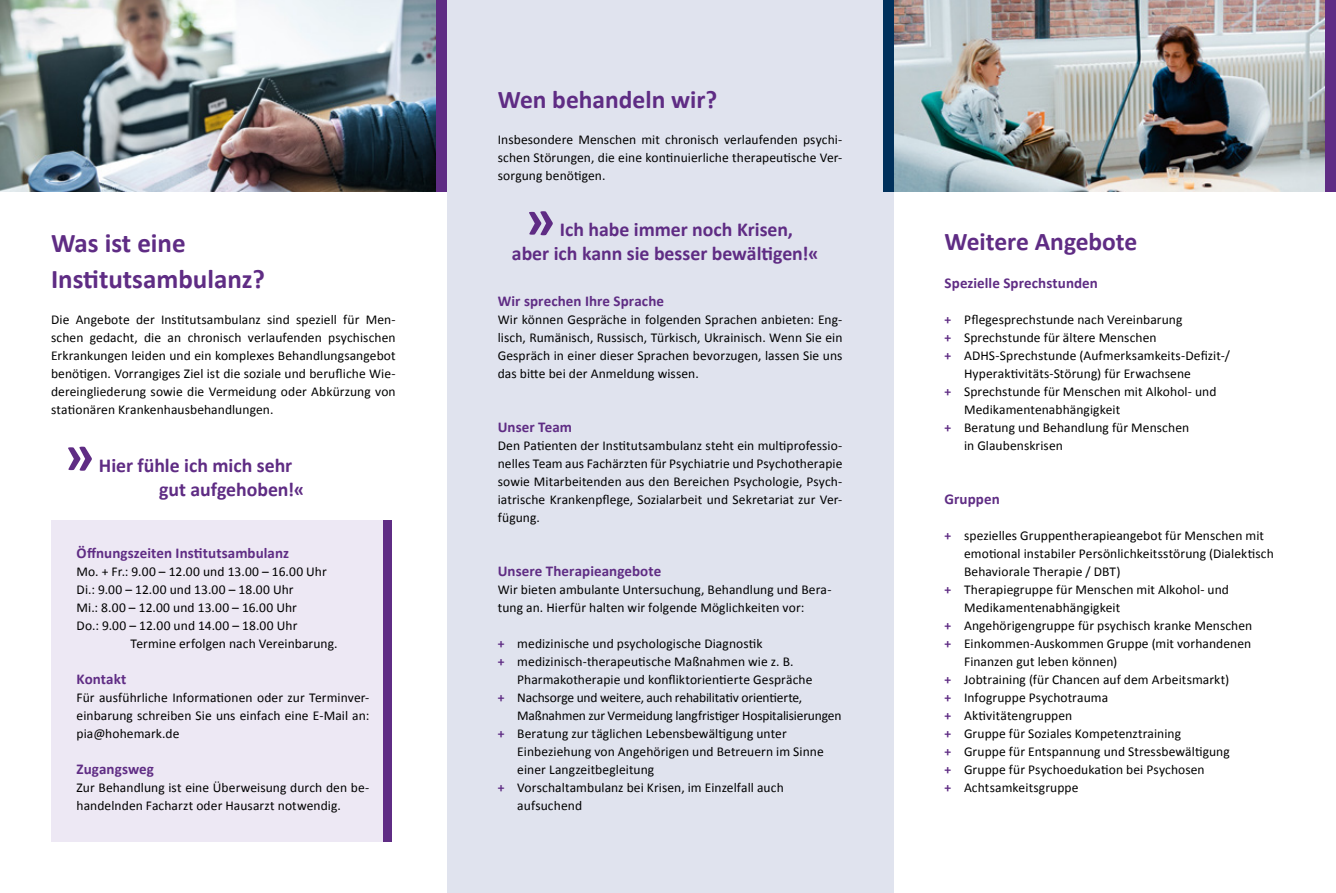
<style>
.page{position:relative;width:1336px;height:893px;background:#fff}
.page>*{position:absolute;margin:0;border:0;box-sizing:border-box;transform-origin:0 0}
.t1{font:700 56.7px "Calibri";color:#5f2c84}
.t2{font:700 27px/36px "Calibri";color:#5f2c84}
.t3{font:700 25.5px "Calibri";color:#5f2c84}
.t4{font:700 19.8px/24.3px "Calibri";letter-spacing:-.005em;color:#5f2c84}
.t5{font:700 15px "Calibri";letter-spacing:.005em;color:#5f2c84}
.t6{font:13.5px/18px "Calibri";letter-spacing:.005em;color:#000;text-align:justify}
.t7{font:13.5px "Calibri";letter-spacing:-.015em;color:#000}
.s1{font-weight:700;color:#5f2c84}
</style>
<div class="page">
<img style="left:0;top:0;width:436px;height:191px">
<img style="left:893px;top:0;width:431px;height:191px">
<div style="left:446px;top:0;width:447px;height:893px;background:#e0e3ee"></div>
<div style="left:1324px;top:0;width:11px;height:191px;background:#5f2c84"></div>
<div style="left:436px;top:0;width:10px;height:191px;background:#5f2c84"></div>
<div style="left:882px;top:0;width:11px;height:191px;background:#00305b"></div>
<div style="left:51px;top:520px;width:336px;height:321px;background:#ede8f4"></div>
<div style="left:383px;top:520px;width:8px;height:321px;background:#5f2c84"></div>
<h2 class="t2" style="left:51px;top:225px;width:215px">Was ist eine<br>Institutsambulanz?</h2>
<p class="t6" style="left:51px;top:311px;width:346px">Die Angebote der Institutsambulanz sind speziell für Men&shy;schen gedacht, die an chronisch verlaufenden psychischen Erkrankungen leiden und ein komplexes Behandlungsangebot benötigen. Vorrangiges Ziel ist die soziale und berufliche Wie&shy;dereingliederung sowie die Vermeidung oder Abkürzung von stationären Krankenhausbehandlungen.</p>
<h1 class="t1" style="left:64px;top:418px;width:32px">»</h1>
<h3 class="t4" style="left:159px;top:453px;width:147px;text-indent:-60px">Hier fühle ich mich sehr gut aufgehoben!«</h3>
<p class="t5" style="left:77px;top:543px;width:214px">Öffnungszeiten Institutsambulanz</p>
<p class="t6" style="left:77px;top:563px;width:252px">Mo. + Fr.: 9.00 – 12.00 und 13.00 – 16.00 Uhr</p>
<p class="t6" style="left:77px;top:581px;width:218px">Di.: 9.00 – 12.00 und 13.00 – 18.00 Uhr</p>
<p class="t6" style="left:77px;top:599px;width:222px">Mi.: 8.00 – 12.00 und 13.00 – 16.00 Uhr</p>
<p class="t6" style="left:77px;top:617px;width:222px">Do.: 9.00 – 12.00 und 14.00 – 18.00 Uhr</p>
<p class="t6" style="left:131px;top:635px;width:208px">Termine erfolgen nach Vereinbarung.</p>
<p class="t5" style="left:77px;top:669px;width:51px">Kontakt</p>
<p class="t6" style="left:77px;top:689px;width:294px">Für ausführliche Informationen oder zur Terminver&shy;einbarung schreiben Sie uns einfach eine E-Mail an: pia@hohemark.de</p>
<p class="t5" style="left:77px;top:759px;width:79px">Zugangsweg</p>
<p class="t6" style="left:77px;top:779px;width:294px">Zur Behandlung ist eine Überweisung durch den be&shy;handelnden Facharzt oder Hausarzt notwendig.</p>
<h3 class="t3" style="left:497px;top:83px;width:221px">Wen behandeln wir?</h3>
<p class="t6" style="left:497px;top:131px;width:346px">Insbesondere Menschen mit chronisch verlaufenden psychi&shy;schen Störungen, die eine kontinuierliche therapeutische Ver&shy;sorgung benötigen.</p>
<h1 class="t1" style="left:524px;top:183px;width:32px">»</h1>
<h3 class="t4" style="left:512px;top:217px;width:308px;text-indent:48px">Ich habe immer noch Krisen, aber ich kann sie besser bewältigen!«</h3>
<p class="t5" style="left:497px;top:291px;width:168px">Wir sprechen Ihre Sprache</p>
<p class="t6" style="left:497px;top:311px;width:346px">Wir können Gespräche in folgenden Sprachen anbieten: Eng&shy;lisch, Rumänisch, Russisch, Türkisch, Ukrainisch. Wenn Sie ein Gespräch in einer dieser Sprachen bevorzugen, lassen Sie uns das bitte bei der Anmeldung wissen.</p>
<p class="t5" style="left:497px;top:417px;width:76px">Unser Team</p>
<p class="t6" style="left:497px;top:437px;width:346px">Den Patienten der Institutsambulanz steht ein multiprofessio&shy;nelles Team aus Fachärzten für Psychiatrie und Psychotherapie sowie Mitarbeitenden aus den Bereichen Psychologie, Psych&shy;iatrische Krankenpflege, Sozialarbeit und Sekretariat zur Ver&shy;fügung.</p>
<p class="t5" style="left:497px;top:561px;width:165px">Unsere Therapieangebote</p>
<p class="t6" style="left:497px;top:581px;width:335px">Wir bieten ambulante Untersuchung, Behandlung und Bera&shy;tung an. Hierfür halten wir folgende Möglichkeiten vor:</p>
<p class="t6" style="left:497px;top:635px;width:266px"><span class="s1">+</span> medizinische und psychologische Diagnostik</p>
<p class="t6" style="left:497px;top:653px;width:297px"><span class="s1">+</span> medizinisch-therapeutische Maßnahmen wie z. B.</p>
<p class="t6" style="left:517px;top:671px;width:297px">Pharmakotherapie und konfliktorientierte Gespräche</p>
<p class="t7" style="left:497px;top:689px;width:306px"><span class="s1">+</span> Nachsorge und weitere, auch rehabilitativ orientierte,</p>
<p class="t7" style="left:517px;top:707px;width:325px">Maßnahmen zur Vermeidung langfristiger Hospitalisierungen</p>
<p class="t6" style="left:497px;top:725px;width:290px"><span class="s1">+</span> Beratung zur täglichen Lebensbewältigung unter</p>
<p class="t6" style="left:517px;top:743px;width:308px">Einbeziehung von Angehörigen und Betreuern im Sinne</p>
<p class="t6" style="left:517px;top:761px;width:138px">einer Langzeitbegleitung</p>
<p class="t6" style="left:497px;top:779px;width:287px"><span class="s1">+</span> Vorschaltambulanz bei Krisen, im Einzelfall auch</p>
<p class="t6" style="left:517px;top:797px;width:66px">aufsuchend</p>
<h3 class="t3" style="left:944px;top:225px;width:194px">Weitere Angebote</h3>
<p class="t5" style="left:944px;top:273px;width:155px">Spezielle Sprechstunden</p>
<p class="t6" style="left:944px;top:311px;width:239px"><span class="s1">+</span> Pflegesprechstunde nach Vereinbarung</p>
<p class="t6" style="left:944px;top:329px;width:213px"><span class="s1">+</span> Sprechstunde für ältere Menschen</p>
<p class="t6" style="left:944px;top:347px;width:287px"><span class="s1">+</span> ADHS-Sprechstunde (Aufmerksamkeits-Defizit-/</p>
<p class="t6" style="left:963px;top:365px;width:228px">Hyperaktivitäts-Störung) für Erwachsene</p>
<p class="t6" style="left:944px;top:383px;width:273px"><span class="s1">+</span> Sprechstunde für Menschen mit Alkohol- und</p>
<p class="t6" style="left:963px;top:401px;width:158px">Medikamentenabhängigkeit</p>
<p class="t6" style="left:944px;top:419px;width:246px"><span class="s1">+</span> Beratung und Behandlung für Menschen</p>
<p class="t6" style="left:963px;top:437px;width:100px">in Glaubenskrisen</p>
<p class="t5" style="left:944px;top:489px;width:57px">Gruppen</p>
<p class="t6" style="left:944px;top:527px;width:321px"><span class="s1">+</span> spezielles Gruppentherapieangebot für Menschen mit</p>
<p class="t6" style="left:963px;top:545px;width:311px">emotional instabiler Persönlichkeitsstörung (Dialektisch</p>
<p class="t6" style="left:963px;top:563px;width:158px">Behaviorale Therapie / DBT)</p>
<p class="t6" style="left:944px;top:581px;width:286px"><span class="s1">+</span> Therapiegruppe für Menschen mit Alkohol- und</p>
<p class="t6" style="left:963px;top:599px;width:158px">Medikamentenabhängigkeit</p>
<p class="t6" style="left:944px;top:617px;width:309px"><span class="s1">+</span> Angehörigengruppe für psychisch kranke Menschen</p>
<p class="t6" style="left:944px;top:635px;width:308px"><span class="s1">+</span> Einkommen-Auskommen Gruppe (mit vorhandenen</p>
<p class="t6" style="left:963px;top:653px;width:155px">Finanzen gut leben können)</p>
<p class="t6" style="left:944px;top:671px;width:286px"><span class="s1">+</span> Jobtraining (für Chancen auf dem Arbeitsmarkt)</p>
<p class="t6" style="left:944px;top:689px;width:165px"><span class="s1">+</span> Infogruppe Psychotrauma</p>
<p class="t6" style="left:944px;top:707px;width:129px"><span class="s1">+</span> Aktivitätengruppen</p>
<p class="t6" style="left:944px;top:725px;width:238px"><span class="s1">+</span> Gruppe für Soziales Kompetenztraining</p>
<p class="t6" style="left:944px;top:743px;width:287px"><span class="s1">+</span> Gruppe für Entspannung und Stressbewältigung</p>
<p class="t6" style="left:944px;top:761px;width:262px"><span class="s1">+</span> Gruppe für Psychoedukation bei Psychosen</p>
<p class="t6" style="left:944px;top:779px;width:135px"><span class="s1">+</span> Achtsamkeitsgruppe</p>
</div>
